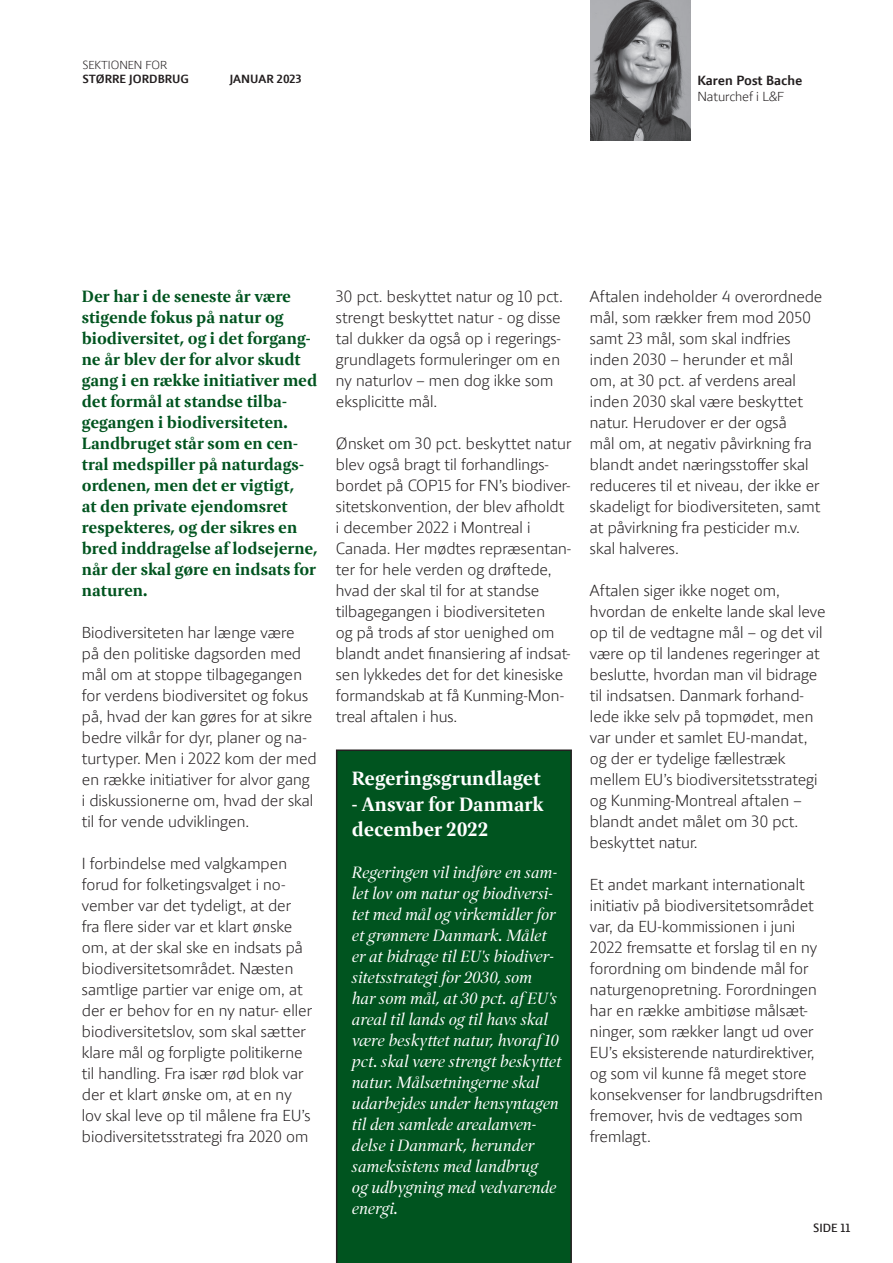
<style>
.page{position:relative;width:893px;height:1263px;background:#fff}
.page>*{position:absolute;margin:0;border:0;box-sizing:border-box;transform-origin:0 0}
.t1{font:800 19.5px "LF Press Serif Offc";color:#fff}
.t2{font:300 16.5px/21px "LF Press Sans Offc";color:#231f20}
.t3{font:italic 500 16.5px/21px "LF Press Serif Offc";color:#fff}
.t4{font:800 16.5px/21px "LF Press Serif Offc";color:#00541f}
.t5{font:700 13.5px "LF Press Sans Offc";color:#231f20}
.t6{font:300 13.5px "LF Press Sans Offc";color:#231f20}
.t7{font:700 12px "LF Press Sans Offc";color:#231f20}
.t8{font:300 12px "LF Press Sans Offc";color:#231f20}
.t9{font:700 12px "LF Press Sans Offc d";color:#231f20}
</style>
<div class="page">
<div style="left:336px;top:749px;width:236px;height:514px;background:#00541f"></div>
<img style="left:590px;top:0;width:100px;height:140px">
<p class="t8" style="left:83px;top:57px;width:86px">SEKTIONEN FOR</p>
<p class="t7" style="left:83px;top:72px;width:108px">STØRRE JORDBRUG</p>
<p class="t7" style="left:230px;top:72px;width:73px">JANUAR 2023</p>
<p class="t5" style="left:697px;top:72px;width:106px">Karen Post Bache</p>
<p class="t6" style="left:697px;top:88px;width:88px">Naturchef i L&amp;F</p>
<p class="t4" style="left:82px;top:285px;width:237px">Der har i de seneste år være stigende fokus på natur og biodiversitet, og i det forgang&shy;ne år blev der for alvor skudt gang i en række initiativer med det formål at standse tilba&shy;gegangen i biodiversiteten.<br>Landbruget står som en cen&shy;tral medspiller på naturdags&shy;ordenen, men det er vigtigt,<br>at den private ejendomsret respekteres, og der sikres en bred inddragelse af lodsejerne, når der skal gøre en indsats for naturen.</p>
<p class="t2" style="left:82px;top:621px;width:236px">Biodiversiteten har længe være<br>på den politiske dagsorden med mål om at stoppe tilbagegangen for verdens biodiversitet og fokus på, hvad der kan gøres for at sikre bedre vilkår for dyr, planer og na&shy;turtyper. Men i 2022 kom der med en række initiativer for alvor gang i diskussionerne om, hvad der skal til for vende udviklingen.</p>
<p class="t2" style="left:82px;top:852px;width:232px">I forbindelse med valgkampen forud for folketingsvalget i no&shy;vember var det tydeligt, at der fra flere sider var et klart ønske om, at der skal ske en indsats på biodiversitetsområdet. Næsten samtlige partier var enige om, at der er behov for en ny natur- eller biodiversitetslov, som skal sætter klare mål og forpligte politikerne til handling. Fra især rød blok var der et klart ønske om, at en ny lov skal leve op til målene fra EU’s biodiversitetsstrategi fra 2020 om</p>
<p class="t2" style="left:336px;top:285px;width:228px">30 pct. beskyttet natur og 10 pct. strengt beskyttet natur - og disse tal dukker da også op i regerings&shy;grundlagets formuleringer om en ny naturlov – men dog ikke som eksplicitte mål.</p>
<p class="t2" style="left:336px;top:432px;width:237px">Ønsket om 30 pct. beskyttet natur blev også bragt til forhandlings&shy;bordet på COP15 for FN’s biodiver&shy;sitetskonvention, der blev afholdt i december 2022 i Montreal i<br>Canada. Her mødtes repræsentan&shy;ter for hele verden og drøftede, hvad der skal til for at standse tilbagegangen i biodiversiteten<br>og på trods af stor uenighed om blandt andet finansiering af indsat&shy;sen lykkedes det for det kinesiske formandskab at få Kunming-Mon&shy;treal aftalen i hus.</p>
<p class="t1" style="left:352px;top:767px;width:190px">Regeringsgrundlaget</p>
<p class="t1" style="left:352px;top:792px;width:193px">- Ansvar for Danmark</p>
<p class="t1" style="left:352px;top:818px;width:138px">december 2022</p>
<p class="t3" style="left:352px;top:862px;width:211px">Regeringen vil indføre en sam&shy;let lov om natur og biodiversi&shy;tet med mål og virkemidler for et grønnere Danmark. Målet er at bidrage til EU's biodiver&shy;sitetsstrategi for 2030, som<br>har som mål, at 30 pct. af EU's areal til lands og til havs skal være beskyttet natur, hvoraf 10 pct. skal være strengt beskyttet natur. Målsætningerne skal udarbejdes under hensyntagen til den samlede arealanven&shy;delse i Danmark, herunder sameksistens med landbrug<br>og udbygning med vedvarende energi.</p>
<p class="t2" style="left:590px;top:285px;width:234px">Aftalen indeholder 4 overordnede mål, som rækker frem mod 2050 samt 23 mål, som skal indfries inden 2030 – herunder et mål om, at 30 pct. af verdens areal inden 2030 skal være beskyttet natur. Herudover er der også<br>mål om, at negativ påvirkning fra blandt andet næringsstoffer skal reduceres til et niveau, der ikke er skadeligt for biodiversiteten, samt at påvirkning fra pesticider m.v. skal halveres.</p>
<p class="t2" style="left:590px;top:579px;width:237px">Aftalen siger ikke noget om, hvordan de enkelte lande skal leve op til de vedtagne mål – og det vil være op til landenes regeringer at beslutte, hvordan man vil bidrage til indsatsen. Danmark forhand&shy;lede ikke selv på topmødet, men var under et samlet EU-mandat, og der er tydelige fællestræk mellem EU’s biodiversitetsstrategi og Kunming-Montreal aftalen – blandt andet målet om 30 pct. beskyttet natur.</p>
<p class="t2" style="left:590px;top:873px;width:234px">Et andet markant internationalt initiativ på biodiversitetsområdet var, da EU-kommissionen i juni<br>2022 fremsatte et forslag til en ny forordning om bindende mål for naturgenopretning. Forordningen har en række ambitiøse målsæt&shy;ninger, som rækker langt ud over<br>EU’s eksisterende naturdirektiver, og som vil kunne få meget store konsekvenser for landbrugsdriften fremover, hvis de vedtages som fremlagt.</p>
<p class="t9" style="left:813px;top:1220px;width:39px">SIDE 11</p>
</div>
